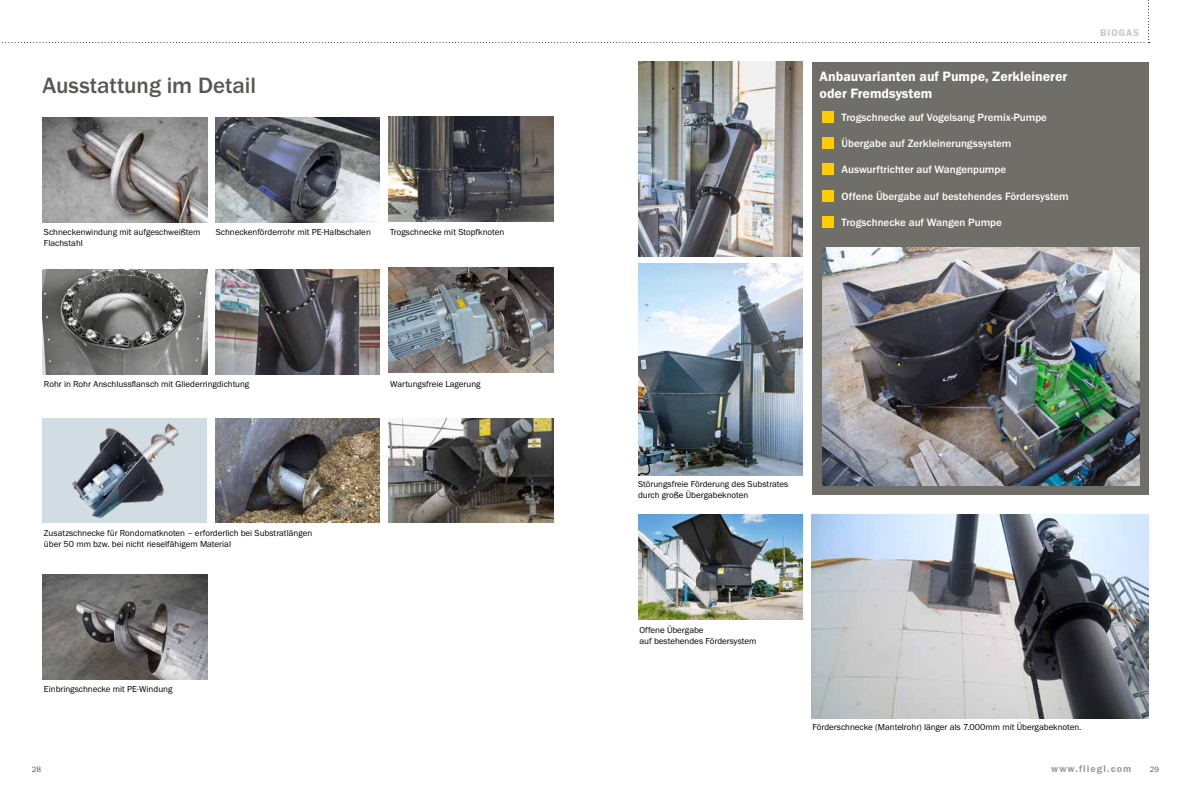
<style>
.page{position:relative;width:1191px;height:794px;background:#fff}
.page>*{position:absolute;margin:0;border:0;box-sizing:border-box;transform-origin:0 0}
.t1{font:500 23px "Franklin Gothic URW";color:#575756}
.t2{font:14px/16.8px "Franklin Gothic URW Dem";color:#fff}
.t3{font:500 11px "Franklin Gothic URW";color:#fff}
.t4{font:10px "Franklin Gothic URW Dem";letter-spacing:.1em;color:#9d9d9c}
.t5{font:10px "Franklin Gothic URW Dem";letter-spacing:.09em;color:#c8c8c8}
.t6{font:9px/11px "Franklin Gothic URW Boo";color:#000}
.t7{font:8px "Franklin Gothic URW Boo";color:#575756}
</style>
<div class="page">
<svg style="left:0;top:0;width:1149px;height:43px"></svg>
<div style="left:812px;top:62px;width:336px;height:433px;background:#6f6e68"></div>
<div style="left:822px;top:112px;width:11px;height:11px;background:#fc0"></div>
<div style="left:822px;top:137px;width:11px;height:11px;background:#fc0"></div>
<div style="left:822px;top:164px;width:11px;height:11px;background:#fc0"></div>
<div style="left:822px;top:190px;width:11px;height:12px;background:#fc0"></div>
<div style="left:822px;top:216px;width:11px;height:12px;background:#fc0"></div>
<img style="left:638px;top:514px;width:164px;height:105px">
<img style="left:811px;top:514px;width:337px;height:205px">
<img style="left:822px;top:247px;width:318px;height:238px">
<img style="left:638px;top:263px;width:164px;height:213px">
<img style="left:638px;top:62px;width:164px;height:194px">
<img style="left:43px;top:117px;width:164px;height:105px">
<img style="left:43px;top:574px;width:164px;height:105px">
<div style="left:43px;top:418px;width:164px;height:105px;background:#d1dce3"></div>
<img style="left:43px;top:269px;width:164px;height:105px">
<img style="left:215px;top:117px;width:165px;height:105px">
<img style="left:215px;top:418px;width:165px;height:105px">
<img style="left:215px;top:269px;width:165px;height:105px">
<img style="left:389px;top:116px;width:164px;height:105px">
<img style="left:389px;top:418px;width:164px;height:105px">
<img style="left:389px;top:268px;width:164px;height:105px">
<img style="left:72px;top:423px;width:107px;height:96px">
<h1 class="t1" style="left:43px;top:71px;width:215px">Ausstattung im Detail</h1>
<p class="t6" style="left:44px;top:227px;width:158px">Schneckenwindung mit aufgeschweißtem<br>Flachstahl</p>
<p class="t6" style="left:216px;top:227px;width:157px">Schneckenförderrohr mit PE-Halbschalen</p>
<p class="t6" style="left:390px;top:226px;width:116px">Trogschnecke mit Stopfknoten</p>
<p class="t6" style="left:44px;top:378px;width:207px">Rohr in Rohr Anschlussflansch mit Gliederringdichtung</p>
<p class="t6" style="left:44px;top:527px;width:270px">Zusatzschnecke für Rondomatknoten – erforderlich bei Substratlängen über 50 mm bzw. bei nicht rieselfähigem Material</p>
<p class="t6" style="left:44px;top:683px;width:130px">Einbringschnecke mit PE-Windung</p>
<p class="t6" style="left:390px;top:378px;width:92px">Wartungsfreie Lagerung</p>
<h2 class="t2" style="left:819px;top:68px;width:249px">Anbauvarianten auf Pumpe, Zerkleinerer oder Fremdsystem</h2>
<p class="t3" style="left:841px;top:110px;width:207px">Trogschnecke auf Vogelsang Premix-Pumpe</p>
<p class="t3" style="left:841px;top:137px;width:171px">Übergabe auf Zerkleinerungssystem</p>
<p class="t3" style="left:841px;top:163px;width:166px">Auswurftrichter auf Wangenpumpe</p>
<p class="t3" style="left:841px;top:189px;width:229px">Offene Übergabe auf bestehendes Fördersystem</p>
<p class="t3" style="left:841px;top:216px;width:162px">Trogschnecke auf Wangen Pumpe</p>
<p class="t5" style="left:1100px;top:26px;width:40px">BIOGAS</p>
<p class="t6" style="left:638px;top:479px;width:152px">Störungsfreie Förderung des Substrates durch große Übergabeknoten</p>
<p class="t6" style="left:639px;top:624px;width:119px">Offene Übergabe<br>auf bestehendes Fördersystem</p>
<p class="t6" style="left:812px;top:721px;width:270px">Förderschnecke (Mantelrohr) länger als 7.000mm mit Übergabeknoten.</p>
<p class="t7" style="left:32px;top:764px;width:11px">28</p>
<p class="t4" style="left:1051px;top:762px;width:82px">www.fliegl.com</p>
<p class="t7" style="left:1149px;top:764px;width:11px">29</p>
</div>
